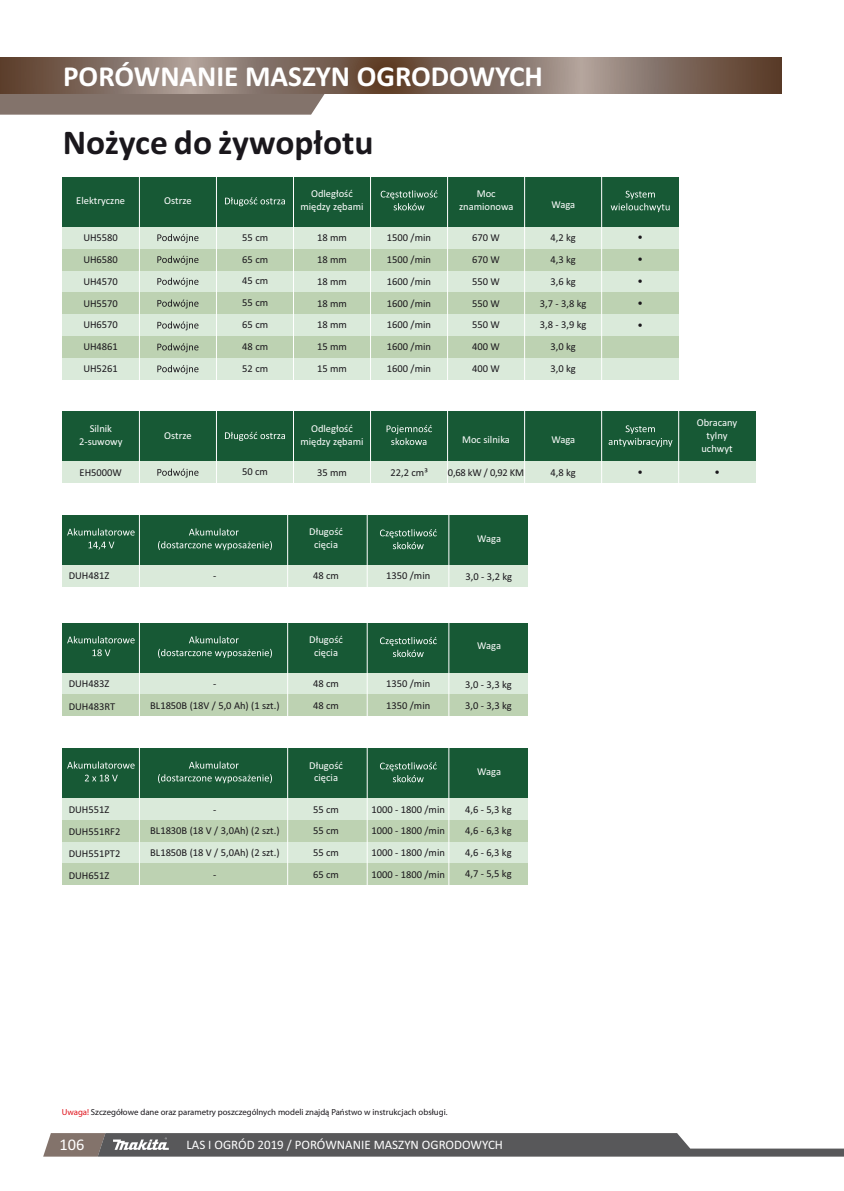
<style>
.page{position:relative;width:844px;height:1191px;background:#fff}
.page>*{position:absolute;margin:0;border:0;box-sizing:border-box;transform-origin:0 0}
.t1{font:700 35px "Calibri";color:#1a171c}
.t2{font:700 29.22px "Calibri";color:#fff}
.t3{font:16.28px "Calibri";color:#fff}
.t4{font:13.65px "Arial";color:#1a171c}
.t5{font:12.95px "Calibri";color:#fff}
.t6{font:10.5px/21.9px "Calibri";color:#1a171c;text-align:justify}
.t7{font:10.5px/12.8px "Calibri";color:#fff;text-align:center}
.t8{font:8.75px "Myriad Pro";color:#1a171c}
.s1{color:#df111a}
</style>
<div class="page">
<div style="left:62px;top:863px;width:466px;height:22px;background:#bdd2b2"></div>
<div style="left:62px;top:841px;width:466px;height:22px;background:#daeada"></div>
<svg style="left:0;top:93px;width:325px;height:22px;background:#877770"></svg>
<svg style="left:0;top:57px;width:781px;height:36px;background:#806b5e"></svg>
<div style="left:62px;top:358px;width:616px;height:22px;background:#daeada"></div>
<div style="left:62px;top:314px;width:616px;height:22px;background:#daeada"></div>
<div style="left:62px;top:336px;width:616px;height:22px;background:#bdd2b2"></div>
<div style="left:62px;top:270px;width:616px;height:22px;background:#daeada"></div>
<div style="left:62px;top:292px;width:616px;height:22px;background:#bdd2b2"></div>
<div style="left:62px;top:227px;width:616px;height:21px;background:#daeada"></div>
<div style="left:62px;top:177px;width:616px;height:50px;background:#175935"></div>
<div style="left:62px;top:248px;width:616px;height:22px;background:#bdd2b2"></div>
<hr style="left:139px;top:168px;width:1px;height:221px;background:#fff">
<hr style="left:216px;top:168px;width:1px;height:221px;background:#fff">
<hr style="left:293px;top:168px;width:1px;height:221px;background:#fff">
<hr style="left:370px;top:168px;width:1px;height:221px;background:#fff">
<hr style="left:447px;top:168px;width:1px;height:221px;background:#fff">
<hr style="left:524px;top:168px;width:1px;height:221px;background:#fff">
<hr style="left:601px;top:168px;width:1px;height:221px;background:#fff">
<svg style="left:157px;top:234px;width:41px;height:140px"></svg>
<svg style="left:610px;top:191px;width:59px;height:21px"></svg>
<svg style="left:380px;top:190px;width:57px;height:20px"></svg>
<svg style="left:225px;top:197px;width:60px;height:9px"></svg>
<div style="left:62px;top:461px;width:693px;height:22px;background:#daeada"></div>
<div style="left:62px;top:412px;width:693px;height:49px;background:#175935"></div>
<hr style="left:139px;top:402px;width:1px;height:91px;background:#fff">
<hr style="left:216px;top:402px;width:1px;height:91px;background:#fff">
<hr style="left:293px;top:402px;width:1px;height:91px;background:#fff">
<hr style="left:370px;top:402px;width:1px;height:91px;background:#fff">
<hr style="left:447px;top:402px;width:1px;height:91px;background:#fff">
<hr style="left:524px;top:402px;width:1px;height:91px;background:#fff">
<hr style="left:601px;top:402px;width:1px;height:91px;background:#fff">
<svg style="left:157px;top:468px;width:41px;height:9px"></svg>
<svg style="left:608px;top:425px;width:64px;height:22px"></svg>
<svg style="left:386px;top:425px;width:46px;height:20px"></svg>
<svg style="left:225px;top:432px;width:60px;height:9px"></svg>
<hr style="left:678px;top:402px;width:1px;height:91px;background:#fff">
<svg style="left:43px;top:1133px;width:800px;height:23px;background:#757475"></svg>
<div style="left:62px;top:564px;width:466px;height:22px;background:#daeada"></div>
<div style="left:62px;top:515px;width:466px;height:49px;background:#175935"></div>
<hr style="left:139px;top:506px;width:1px;height:90px;background:#fff">
<svg style="left:158px;top:528px;width:114px;height:22px"></svg>
<svg style="left:67px;top:528px;width:68px;height:7px"></svg>
<svg style="left:88px;top:541px;width:26px;height:9px"></svg>
<hr style="left:367px;top:506px;width:1px;height:90px;background:#fff">
<hr style="left:448px;top:506px;width:1px;height:90px;background:#fff">
<hr style="left:287px;top:506px;width:1px;height:90px;background:#fff">
<svg style="left:380px;top:529px;width:56px;height:20px"></svg>
<div style="left:62px;top:672px;width:466px;height:22px;background:#daeada"></div>
<div style="left:62px;top:694px;width:466px;height:22px;background:#bdd2b2"></div>
<div style="left:62px;top:623px;width:466px;height:49px;background:#175935"></div>
<hr style="left:139px;top:621px;width:1px;height:112px;background:#fff">
<svg style="left:158px;top:636px;width:114px;height:22px"></svg>
<svg style="left:67px;top:636px;width:68px;height:7px"></svg>
<svg style="left:92px;top:649px;width:18px;height:7px"></svg>
<hr style="left:367px;top:621px;width:1px;height:112px;background:#fff">
<hr style="left:448px;top:621px;width:1px;height:112px;background:#fff">
<hr style="left:287px;top:621px;width:1px;height:112px;background:#fff">
<svg style="left:380px;top:637px;width:56px;height:20px"></svg>
<div style="left:62px;top:797px;width:466px;height:22px;background:#daeada"></div>
<div style="left:62px;top:819px;width:466px;height:22px;background:#bdd2b2"></div>
<div style="left:62px;top:748px;width:466px;height:49px;background:#175935"></div>
<hr style="left:139px;top:739px;width:1px;height:156px;background:#fff">
<svg style="left:158px;top:761px;width:114px;height:22px"></svg>
<svg style="left:67px;top:761px;width:68px;height:7px"></svg>
<svg style="left:85px;top:774px;width:33px;height:7px"></svg>
<hr style="left:367px;top:739px;width:1px;height:156px;background:#fff">
<hr style="left:448px;top:739px;width:1px;height:156px;background:#fff">
<hr style="left:287px;top:739px;width:1px;height:156px;background:#fff">
<svg style="left:380px;top:762px;width:56px;height:20px"></svg>
<h2 class="t2" style="left:63px;top:64px;width:481px">PORÓWNANIE MASZYN OGRODOWYCH</h2>
<h1 class="t1" style="left:63px;top:128px;width:312px">Nożyce do żywopłotu</h1>
<p class="t7" style="left:76px;top:195px;width:50px">Elektryczne</p>
<p class="t7" style="left:551px;top:199px;width:25px">Waga</p>
<p class="t6" style="left:242px;top:227px;width:27px">55 cm 65 cm 45 cm 55 cm 65 cm 48 cm 52 cm</p>
<p class="t6" style="left:317px;top:227px;width:31px">18 mm 18 mm 18 mm 18 mm 18 mm 15 mm 15 mm</p>
<p class="t7" style="left:164px;top:195px;width:29px">Ostrze</p>
<p class="t7" style="left:300px;top:188px;width:65px">Odległość między zębami</p>
<p class="t7" style="left:459px;top:188px;width:56px">Moc znamionowa</p>
<p class="t6" style="left:83px;top:227px;width:36px">UH5580<br>UH6580<br>UH4570<br>UH5570<br>UH6570<br>UH4861<br>UH5261</p>
<p class="t6" style="left:387px;top:227px;width:46px">1500 /min 1500 /min 1600 /min 1600 /min 1600 /min 1600 /min 1600 /min</p>
<p class="t6" style="left:472px;top:227px;width:29px">670 W 670 W 550 W 550 W 550 W 400 W 400 W</p>
<p class="t6" style="left:539px;top:227px;width:48px;text-align:center">4,2 kg<br>4,3 kg<br>3,6 kg<br>3,7 - 3,8 kg<br>3,8 - 3,9 kg<br>3,0 kg<br>3,0 kg</p>
<p class="t7" style="left:164px;top:430px;width:29px">Ostrze</p>
<p class="t7" style="left:300px;top:423px;width:65px">Odległość między zębami</p>
<p class="t7" style="left:79px;top:423px;width:45px">Silnik<br>2-suwowy</p>
<p class="t7" style="left:462px;top:434px;width:49px">Moc silnika</p>
<p class="t7" style="left:551px;top:434px;width:25px">Waga</p>
<p class="t6" style="left:80px;top:462px;width:44px">EH5000W</p>
<p class="t6" style="left:390px;top:462px;width:39px">22,2 cm³</p>
<p class="t6" style="left:448px;top:462px;width:78px">0,68 kW / 0,92 KM</p>
<p class="t6" style="left:550px;top:462px;width:27px">4,8 kg</p>
<p class="t6" style="left:242px;top:462px;width:27px">50 cm</p>
<p class="t6" style="left:317px;top:462px;width:31px">35 mm</p>
<p class="t7" style="left:309px;top:526px;width:35px">Długość cięcia</p>
<p class="t7" style="left:477px;top:532px;width:25px">Waga</p>
<p class="t6" style="left:69px;top:566px;width:42px">DUH481Z</p>
<p class="t6" style="left:213px;top:566px;width:5px">-</p>
<p class="t6" style="left:313px;top:566px;width:27px">48 cm</p>
<p class="t6" style="left:386px;top:566px;width:46px">1350 /min</p>
<p class="t6" style="left:465px;top:566px;width:48px">3,0 - 3,2 kg</p>
<p class="t7" style="left:309px;top:634px;width:35px">Długość cięcia</p>
<p class="t7" style="left:477px;top:640px;width:25px">Waga</p>
<p class="t6" style="left:69px;top:673px;width:48px">DUH483Z<br>DUH483RT</p>
<p class="t6" style="left:150px;top:673px;width:131px;text-align:center">-<br>BL1850B (18V / 5,0 Ah) (1 szt.)</p>
<p class="t6" style="left:313px;top:674px;width:27px">48 cm<br>48 cm</p>
<p class="t6" style="left:386px;top:673px;width:46px">1350 /min<br>1350 /min</p>
<p class="t6" style="left:465px;top:674px;width:48px;line-height:21.3px">3,0 - 3,3 kg<br>3,0 - 3,3 kg</p>
<p class="t7" style="left:309px;top:759px;width:35px">Długość cięcia</p>
<p class="t7" style="left:477px;top:765px;width:25px">Waga</p>
<p class="t6" style="left:69px;top:799px;width:53px;text-align:left">DUH551Z<br>DUH551RF2<br>DUH551PT2<br>DUH651Z</p>
<p class="t6" style="left:150px;top:799px;width:131px;text-align:center">-<br>BL1830B (18 V / 3,0Ah) (2 szt.)<br>BL1850B (18 V / 5,0Ah) (2 szt.) -</p>
<p class="t6" style="left:313px;top:799px;width:27px">55 cm 55 cm 55 cm 65 cm</p>
<p class="t6" style="left:371px;top:799px;width:75px">1000 - 1800 /min 1000 - 1800 /min 1000 - 1800 /min 1000 - 1800 /min</p>
<p class="t6" style="left:465px;top:799px;width:48px;line-height:21.3px">4,6 - 5,3 kg 4,6 - 6,3 kg 4,6 - 6,3 kg 4,7 - 5,5 kg</p>
<p class="t4" style="left:637px;top:232px;width:6px">•</p>
<p class="t4" style="left:637px;top:254px;width:6px">•</p>
<p class="t4" style="left:637px;top:276px;width:6px">•</p>
<p class="t4" style="left:637px;top:298px;width:6px">•</p>
<p class="t4" style="left:637px;top:320px;width:6px">•</p>
<p class="t7" style="left:696px;top:417px;width:42px">Obracany tylny uchwyt</p>
<p class="t4" style="left:637px;top:467px;width:6px">•</p>
<p class="t4" style="left:714px;top:467px;width:6px">•</p>
<p class="t8" style="left:62px;top:1108px;width:387px"><span class="s1">Uwaga!</span> Szczegółowe dane oraz parametry poszczególnych modeli znajdą Państwo w instrukcjach obsługi.</p>
<h3 class="t3" style="left:59px;top:1137px;width:26px">106</h3>
<p class="t5" style="left:186px;top:1139px;width:318px">LAS I OGRÓD 2019 / PORÓWNANIE MASZYN OGRODOWYCH</p>
</div>
